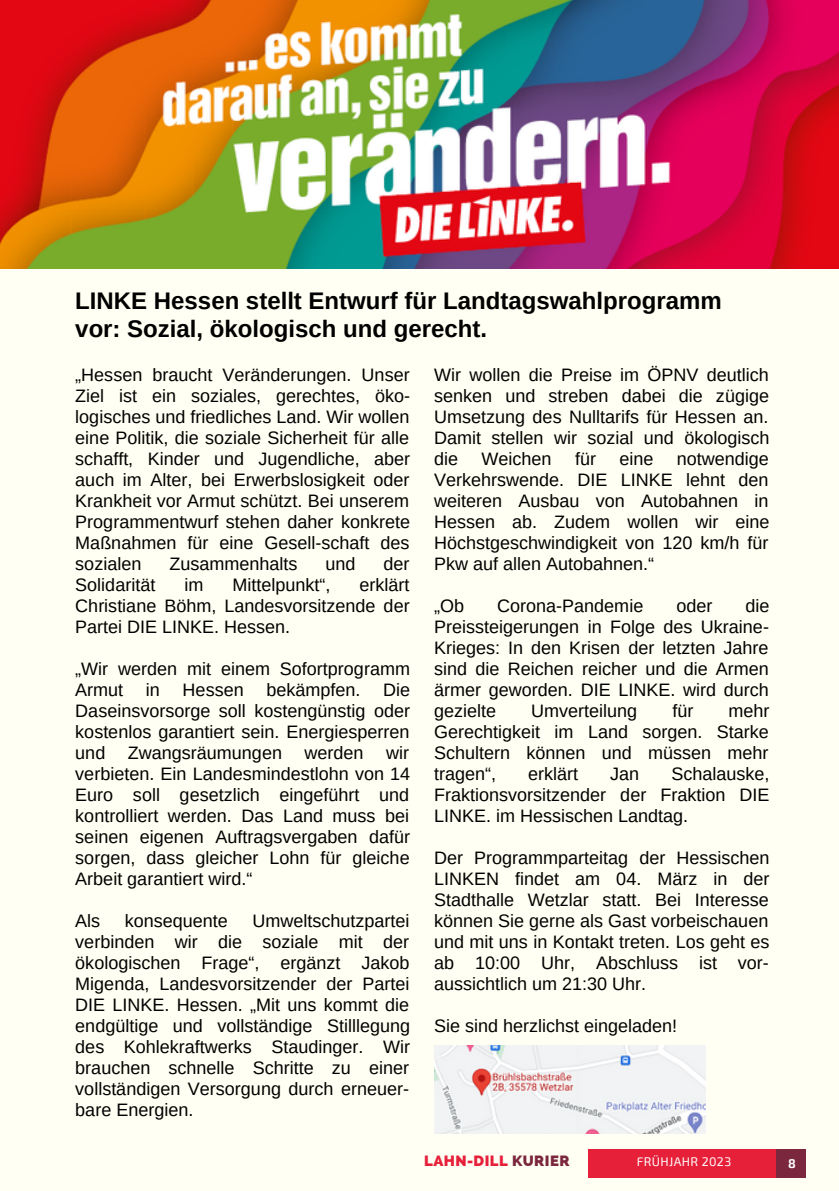
<style>
.page{position:relative;width:839px;height:1191px;background:#fff}
.page>*{position:absolute;margin:0;border:0;box-sizing:border-box;transform-origin:0 0}
.t1{font:700 24px/28.4px "Arimo";color:#000}
.t2{font:18px/21px "Arimo";color:#000;text-align:justify}
.t3{font:800 14.8px "Raleway";letter-spacing:.03em;color:#e7203a}
.t4{font:12.4px "Exo 2";letter-spacing:.03em;color:#fff}
.t5{font:700 12.4px "Exo 2";color:#fff}
.s1{color:#7b273d}
</style>
<div class="page">
<div style="left:0;top:268px;width:838px;height:923px;background:#fffff3"></div>
<div style="left:775px;top:1149px;width:30px;height:29px;background:#7b273d"></div>
<div style="left:588px;top:1149px;width:188px;height:29px;background:#e7203a"></div>
<img style="left:0;top:0;width:838px;height:268px">
<img style="left:434px;top:1045px;width:271px;height:89px">
<h1 class="t1" style="left:75px;top:286px;width:648px">LINKE Hessen stellt Entwurf für Landtagswahlprogramm vor: Sozial, ökologisch und gerecht.</h1>
<p class="t2" style="left:75px;top:364px;width:336px">„Hessen braucht Veränderungen. Unser Ziel ist ein soziales, gerechtes, öko&shy;logisches und friedliches Land. Wir wollen eine Politik, die soziale Sicherheit für alle schafft, Kinder und Jugendliche, aber auch im Alter, bei Erwerbslosigkeit oder Krankheit vor Armut schützt. Bei unserem Programmentwurf stehen daher konkrete Maßnahmen für eine Gesell-schaft des sozialen</p>
<p class="t2" style="left:169px;top:553px;width:130px">Zusammenhalts</p>
<p class="t2" style="left:325px;top:553px;width:32px">und</p>
<p class="t2" style="left:383px;top:553px;width:28px">der</p>
<p class="t2" style="left:75px;top:574px;width:336px;text-indent:284px">erklärt Christiane Böhm, Landesvorsitzende der Partei DIE LINKE. Hessen.</p>
<p class="t2" style="left:75px;top:658px;width:336px">„Wir werden mit einem Sofortprogramm<br>Armut</p>
<p class="t2" style="left:75px;top:574px;width:81px">Solidarität</p>
<p class="t2" style="left:184px;top:574px;width:20px">im</p>
<p class="t2" style="left:232px;top:574px;width:99px">Mittelpunkt“,</p>
<p class="t2" style="left:75px;top:679px;width:336px;text-indent:308px">Die Daseinsvorsorge soll kostengünstig oder kostenlos garantiert sein. Energiesperren und</p>
<p class="t2" style="left:146px;top:679px;width:16px">in</p>
<p class="t2" style="left:183px;top:679px;width:63px">Hessen</p>
<p class="t2" style="left:266px;top:679px;width:96px">bekämpfen.</p>
<p class="t2" style="left:75px;top:742px;width:336px;text-indent:311px">wir verbieten. Ein Landesmindestlohn von 14<br>Euro soll gesetzlich eingeführt und kontrolliert werden. Das Land muss bei seinen eigenen Auftragsvergaben dafür sorgen, dass gleicher Lohn für gleiche Arbeit garantiert wird.“</p>
<p class="t2" style="left:75px;top:910px;width:26px">Als</p>
<p class="t2" style="left:125px;top:910px;width:105px">konsequente</p>
<p class="t2" style="left:128px;top:742px;width:156px">Zwangsräumungen</p>
<p class="t2" style="left:304px;top:742px;width:61px">werden</p>
<p class="t2" style="left:75px;top:910px;width:336px;text-indent:177px">Umweltschutzpartei verbinden wir die soziale mit der ökologischen Frage“, ergänzt Jakob Migenda, Landesvorsitzender der Partei DIE LINKE. Hessen. „Mit uns kommt die endgültige und vollständige Stilllegung des Kohlekraftwerks Staudinger. Wir brauchen schnelle Schritte zu einer vollständigen Versorgung durch erneuer&shy;bare Energien.</p>
<p class="t2" style="left:434px;top:364px;width:337px">Wir wollen die Preise im ÖPNV deutlich senken und streben dabei die zügige Umsetzung des Nulltarifs für Hessen an.<br>Damit stellen wir sozial und ökologisch die</p>
<p class="t2" style="left:434px;top:448px;width:337px;text-indent:243px">notwendige Verkehrswende. DIE LINKE lehnt den weiteren Ausbau von Autobahnen in Hessen ab. Zudem wollen wir eine Höchstgeschwindigkeit von 120 km/h für Pkw auf allen Autobahnen.“</p>
<p class="t2" style="left:434px;top:595px;width:31px">„Ob</p>
<p class="t2" style="left:497px;top:595px;width:148px">Corona-Pandemie</p>
<p class="t2" style="left:676px;top:595px;width:38px">oder</p>
<p class="t2" style="left:481px;top:448px;width:72px">Weichen</p>
<p class="t2" style="left:575px;top:448px;width:22px">für</p>
<p class="t2" style="left:619px;top:448px;width:36px">eine</p>
<p class="t2" style="left:434px;top:595px;width:337px;text-indent:311px">die Preissteigerungen in Folge des Ukraine-Krieges: In den Krisen der letzten Jahre sind die Reichen reicher und die Armen ärmer geworden. DIE LINKE. wird durch gezielte</p>
<p class="t2" style="left:434px;top:700px;width:337px;text-indent:294px">mehr Gerechtigkeit im Land sorgen. Starke Schultern können und müssen mehr tragen“,</p>
<p class="t2" style="left:531px;top:700px;width:108px">Umverteilung</p>
<p class="t2" style="left:672px;top:700px;width:22px">für</p>
<p class="t2" style="left:434px;top:763px;width:337px;text-indent:237px">Schalauske, Fraktionsvorsitzender der Fraktion DIE LINKE. im Hessischen Landtag.</p>
<p class="t2" style="left:434px;top:847px;width:337px">Der Programmparteitag der Hessischen LINKEN findet am 04. März in der Stadthalle Wetzlar statt. Bei Interesse können Sie gerne als Gast vorbeischauen und mit uns in Kontakt treten. Los geht es ab 10:00 Uhr, Abschluss ist vor&shy;aussichtlich um 21:30 Uhr.</p>
<p class="t2" style="left:434px;top:1015px;width:244px">Sie sind herzlichst eingeladen!</p>
<p class="t2" style="left:528px;top:763px;width:51px">erklärt</p>
<p class="t2" style="left:610px;top:763px;width:31px">Jan</p>
<p class="t3" style="left:424px;top:1152px;width:147px">LAHN-DILL <span class="s1">KURIER</span></p>
<p class="t4" style="left:636px;top:1154px;width:96px">FRÜHJAHR 2023</p>
<p class="t5" style="left:788px;top:1156px;width:9px">8</p>
</div>
